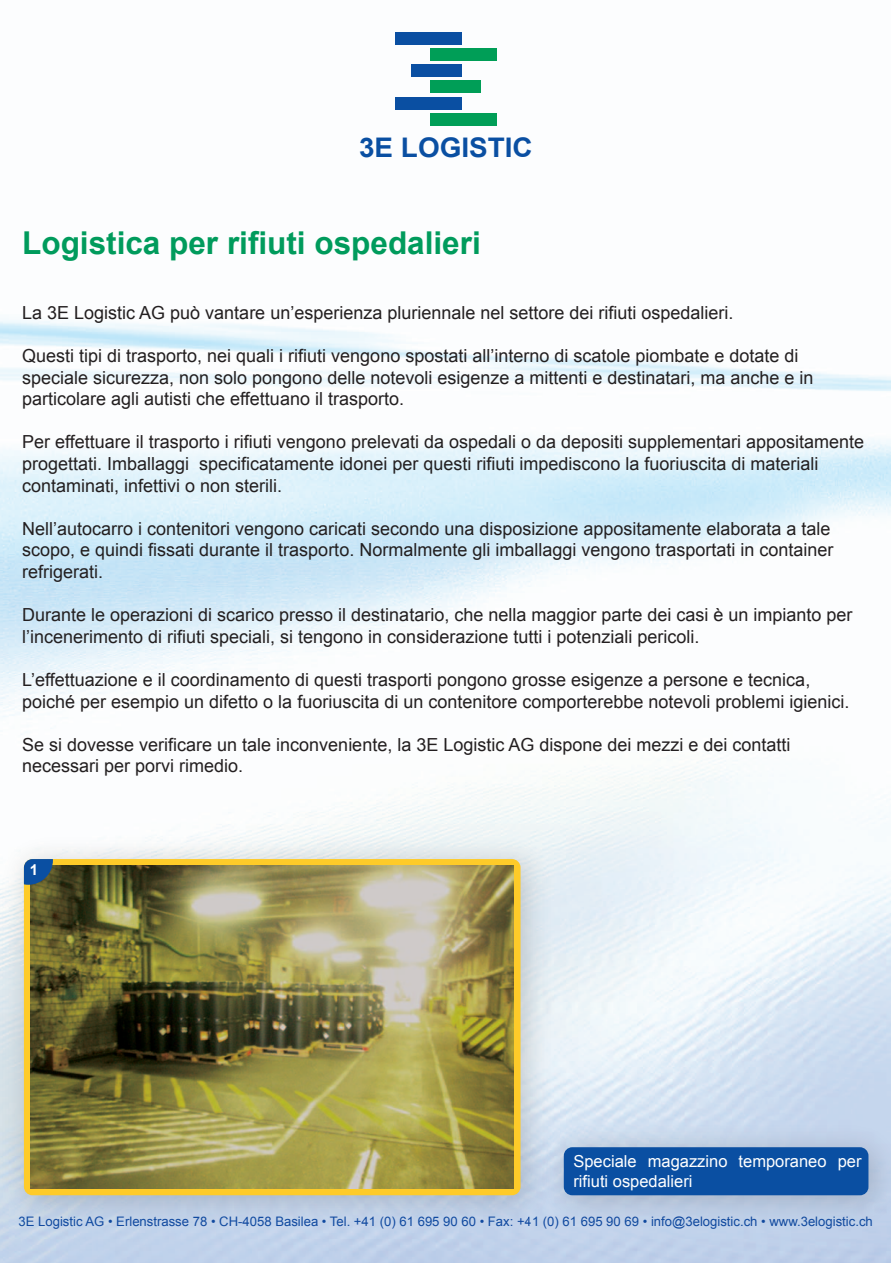
<style>
.page{position:relative;width:891px;height:1263px;background:#fff}
.page>*{position:absolute;margin:0;border:0;box-sizing:border-box;transform-origin:0 0}
.t1{font:700 31.5px "Arial";color:#009b5c}
.t2{font:700 27px "Arial";color:#0a4fa2}
.t3{font:18px/21.6px "Arial";color:#231f20}
.t4{font:16.5px/19.8px "Arial";color:#fff}
.t5{font:700 15px "Arial";color:#fff}
.t6{font:13.05px "Arial";color:#114aa0}
</style>
<div class="page">
<img style="left:0;top:44px;width:891px;height:1219px">
<div style="left:395px;top:32px;width:67px;height:12px;background:#0a4fa2"></div>
<div style="left:395px;top:97px;width:67px;height:12px;background:#0a4fa2"></div>
<div style="left:412px;top:64px;width:50px;height:13px;background:#0a4fa2"></div>
<div style="left:430px;top:48px;width:67px;height:12px;background:#009e57"></div>
<div style="left:430px;top:80px;width:50px;height:13px;background:#009e57"></div>
<div style="left:430px;top:113px;width:67px;height:12px;background:#009e57"></div>
<img style="left:0;top:824px;width:565px;height:415px">
<div style="left:24px;top:859px;width:497px;height:336px;background:#fecb29;border-radius:9px"></div>
<img style="left:30px;top:866px;width:484px;height:322px">
<img style="left:529px;top:1112px;width:362px;height:127px">
<div style="left:564px;top:1147px;width:304px;height:48px;background:#0a4fa2;border-radius:8px"></div>
<svg style="left:24px;top:859px;width:29px;height:26px"></svg>
<h2 class="t2" style="left:359px;top:133px;width:175px">3E LOGISTIC</h2>
<h1 class="t1" style="left:22px;top:225px;width:460px">Logistica per rifiuti ospedalieri</h1>
<p class="t3" style="left:22px;top:302px;width:713px">La 3E Logistic AG può vantare un’esperienza pluriennale nel settore dei rifiuti ospedalieri.</p>
<p class="t3" style="left:22px;top:345px;width:793px">Questi tipi di trasporto, nei quali i rifiuti vengono spostati all’interno di scatole piombate e dotate di speciale sicurezza, non solo pongono delle notevoli esigenze a mittenti e destinatari, ma anche e in particolare agli autisti che effettuano il trasporto.</p>
<p class="t3" style="left:22px;top:431px;width:844px">Per effettuare il trasporto i rifiuti vengono prelevati da ospedali o da depositi supplementari appositamente progettati. Imballaggi specificatamente idonei per questi rifiuti impediscono la fuoriuscita di materiali contaminati, infettivi o non sterili.</p>
<p class="t3" style="left:22px;top:518px;width:813px">Nell’autocarro i contenitori vengono caricati secondo una disposizione appositamente elaborata a tale scopo, e quindi fissati durante il trasporto. Normalmente gli imballaggi vengono trasportati in container refrigerati.</p>
<p class="t3" style="left:22px;top:604px;width:832px">Durante le operazioni di scarico presso il destinatario, che nella maggior parte dei casi è un impianto per l’incenerimento di rifiuti speciali, si tengono in considerazione tutti i potenziali pericoli.</p>
<p class="t3" style="left:22px;top:669px;width:829px">L’effettuazione e il coordinamento di questi trasporti pongono grosse esigenze a persone e tecnica, poiché per esempio un difetto o la fuoriuscita di un contenitore comporterebbe notevoli problemi igienici.</p>
<p class="t3" style="left:22px;top:734px;width:770px">Se si dovesse verificare un tale inconveniente, la 3E Logistic AG dispone dei mezzi e dei contatti necessari per porvi rimedio.</p>
<p class="t5" style="left:30px;top:862px;width:10px">1</p>
<p class="t4" style="left:573px;top:1151px;width:290px">Speciale magazzino temporaneo per rifiuti ospedalieri</p>
<p class="t6" style="left:18px;top:1213px;width:856px">3E Logistic AG • Erlenstrasse 78 • CH-4058 Basilea • Tel. +41 (0) 61 695 90 60 • Fax: +41 (0) 61 695 90 69 • info@3elogistic.ch • www.3elogistic.ch</p>
</div>
